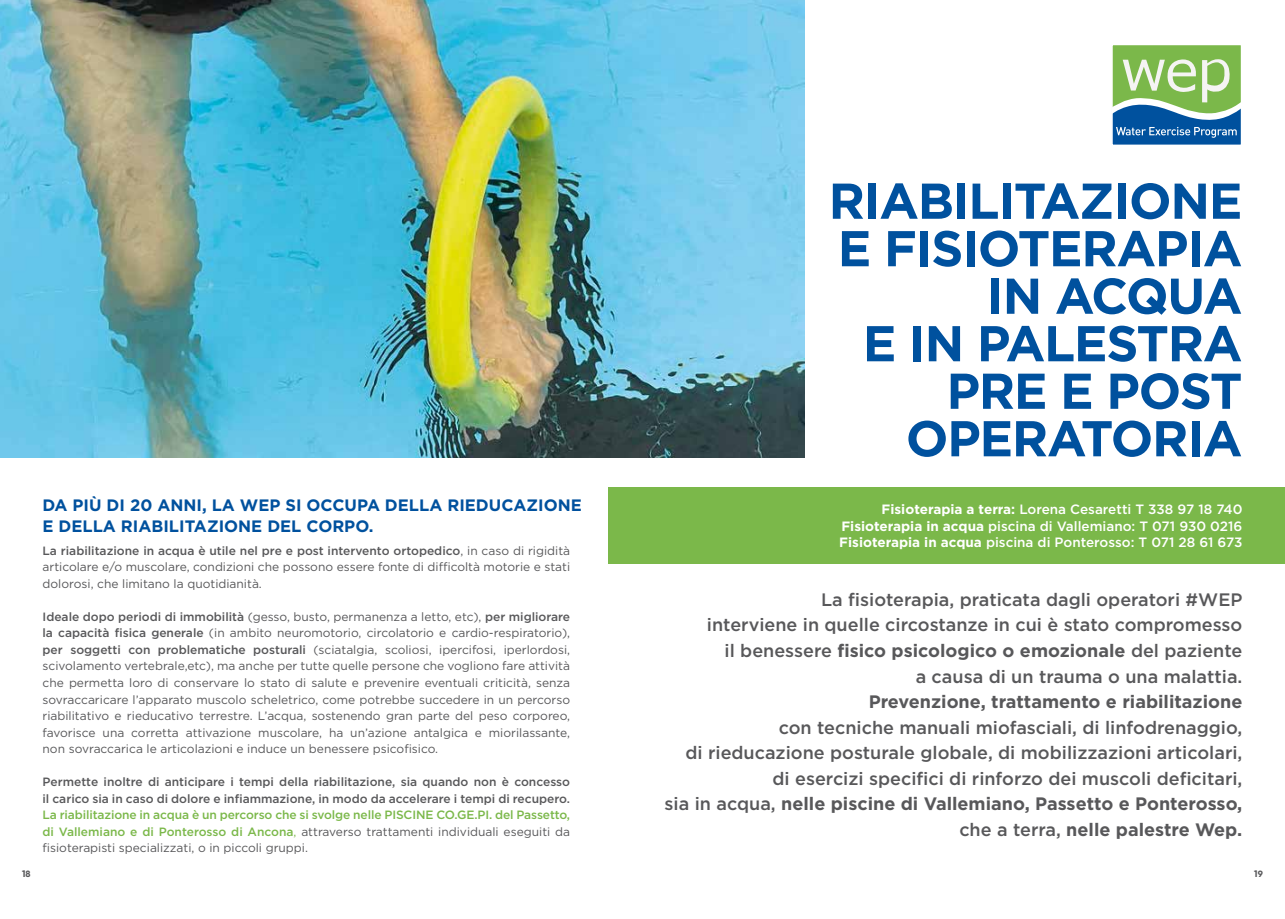
<style>
.page{position:relative;width:1285px;height:919px;background:#fff}
.page>*{position:absolute;margin:0;border:0;box-sizing:border-box;transform-origin:0 0}
.t1{font:700 50.25px/47.5px "Gotham";letter-spacing:-.025em;color:#00519e;text-align:right}
.t2{font:500 18px/25.5px "Gotham";color:#58585a;text-align:right}
.t3{font:700 18px "Gotham";color:#58585a}
.t4{font:700 16.5px/21px "Gotham";color:#00519e}
.t5{font:500 13.5px/16.5px "Gotham";color:#fff;text-align:justify}
.t6{font:12px/16.5px "Gotham";color:#58585a;text-align:justify}
.t7{font:500 12px/16.5px "Gotham";letter-spacing:-.01em;color:#7bb84a;text-align:justify}
.t8{font:500 12px/16.5px "Gotham";color:#58585a}
.t9{font:100 9px "Outfit";color:#58585a}
.s1{font-weight:700}
.s2{font-weight:500}
.s3{font-weight:400}
.s4{font-weight:400;color:#58585a}
</style>
<div class="page">
<div style="left:608px;top:487px;width:676px;height:76px;background:#7bb84a"></div>
<img style="left:0;top:0;width:804px;height:457px">
<svg style="left:1112px;top:45px;width:129px;height:100px"></svg>
<h1 class="t1" style="left:828px;top:177px;width:415px">RIABILITAZIONE<br>E FISIOTERAPIA<br>IN ACQUA<br>E IN PALESTRA<br>PRE E POST<br>OPERATORIA</h1>
<h3 class="t4" style="left:43px;top:494px;width:541px">DA PIÙ DI 20 ANNI, LA WEP SI OCCUPA DELLA RIEDUCAZIONE<br>E DELLA RIABILITAZIONE DEL CORPO.</h3>
<p class="t5" style="left:839px;top:501px;width:404px;text-indent:42px"><span class="s1">Fisioterapia a terra:</span> Lorena Cesaretti T 338 97 18 740<br><span class="s1">Fisioterapia in acqua</span> piscina di Vallemiano: T 071 930 0216<br><span class="s1">Fisioterapia in acqua</span> piscina di Ponterosso: T 071 28 61 673</p>
<p class="t6" style="left:43px;top:542px;width:529px"><span class="s2">La riabilitazione in acqua è utile nel pre e post intervento ortopedico</span>, in caso di rigidità articolare e/o muscolare, condizioni che possono essere fonte di difficoltà motorie e stati dolorosi, che limitano la quotidianità.</p>
<p class="t6" style="left:43px;top:608px;width:529px"><span class="s2">Ideale dopo periodi di immobilità</span> (gesso, busto, permanenza a letto, etc), <span class="s2">per migliorare la capacità fisica generale</span> (in ambito neuromotorio, circolatorio e cardio-respiratorio), <span class="s2">per soggetti con problematiche posturali</span> (sciatalgia, scoliosi, ipercifosi, iperlordosi, scivolamento vertebrale,etc), ma anche per tutte quelle persone che vogliono fare attività che permetta loro di conservare lo stato di salute e prevenire eventuali criticità, senza sovraccaricare l’apparato muscolo scheletrico, come potrebbe succedere in un percorso riabilitativo e rieducativo terrestre. L’acqua, sostenendo gran parte del peso corporeo, favorisce una corretta attivazione muscolare, ha un’azione antalgica e miorilassante, non sovraccarica le articolazioni e induce un benessere psicofisico.</p>
<p class="t8" style="left:43px;top:773px;width:529px">Permette inoltre di anticipare i tempi della riabilitazione, sia quando non è concesso il carico sia in caso di dolore e infiammazione, in modo da accelerare i tempi di recupero.</p>
<p class="t7" style="left:43px;top:806px;width:529px">La riabilitazione in acqua è un percorso che si svolge nelle PISCINE CO.GE.PI. del Passetto, di Vallemiano e di Ponterosso di Ancona<span class="s3">,</span> <span class="s4">attraverso trattamenti individuali eseguiti da fisioterapisti specializzati, o in piccoli gruppi.</span></p>
<h2 class="t2" style="left:706px;top:586px;width:537px">La fisioterapia, praticata dagli operatori #WEP<br>interviene in quelle circostanze in cui è stato compromesso il benessere <span class="s1">fisico psicologico o emozionale</span> del paziente<br>a causa di un trauma o una malattia.</h2>
<h2 class="t3" style="left:868px;top:689px;width:375px">Prevenzione, trattamento e riabilitazione</h2>
<p class="t2" style="left:664px;top:714px;width:579px">con tecniche manuali miofasciali, di linfodrenaggio,<br>di rieducazione posturale globale, di mobilizzazioni articolari, di esercizi specifici di rinforzo dei muscoli deficitari,<br>sia in acqua, <span class="s1">nelle piscine di Vallemiano, Passetto e Ponterosso, </span>che a terra, <span class="s1">nelle palestre Wep.</span></p>
<p class="t9" style="left:22px;top:868px;width:10px">18</p>
<p class="t9" style="left:1253px;top:868px;width:10px">19</p>
</div>
